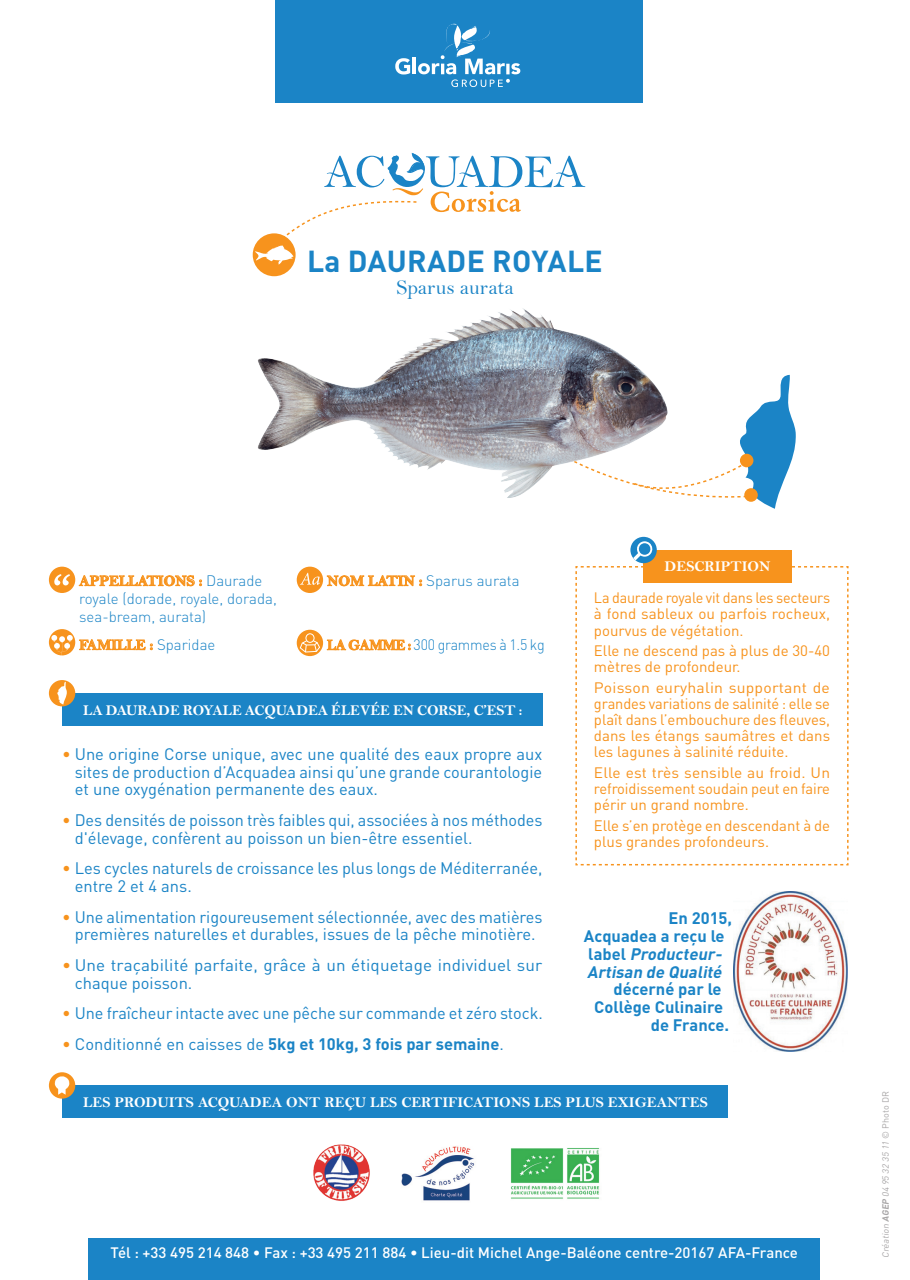
<style>
.page{position:relative;width:910px;height:1280px;background:#fff}
.page>*{position:absolute;margin:0;border:0;box-sizing:border-box;transform-origin:0 0}
.caractère{font:700 30px "DINOT";letter-spacing:.01em;color:#1b84c6}
.caractère-2{font:21px "Bell";color:#1b84c6}
.caractère-3{font:16.5px/17.9px "DINOT";color:#1b84c6}
.caractère-4{font:700 16.5px "DINOT";color:#1b84c6}
.caractère-5{font:italic 700 16.5px "DINOT";color:#1b84c6}
.caractère-6{font:15px/16.2px "DINOT";color:#f7931d}
.caractère-7{font:15px/16.2px "DINOT";color:#f7931d;text-align:justify;scale:1.05 1}
.caractere{font:15px "Bell MT Bold";color:#fff}
.caractere-2{font:300 15px/18px "DINOT";color:#1b84c6}
.t1{font:500 15px "DINOT";color:#fff}
.caractère-8{font:15px/16.2px "DINOT";color:#f7931d;text-align:justify;scale:.96 1}
.caractere-3{font:300 15px "DINOT";color:#1b84c6;scale:.95 1}
.caractere-4{font:15px "Bell MT Bold";color:#f7931d}
.t2{font:italic 9px "DINOT";color:#a8a6a7}
.s1{font-family:"Bell MT Bold";font-weight:400;color:#f7931d}
.s2{font-family:"DINOT";font-weight:300;color:#1b84c6}
.s3{font-weight:700;color:#f7931d}
.s4{color:#f7931d}
.s5{font-weight:400}
.s6{font-style:normal}
.s7{font-weight:700}
</style>
<div class="page">
<div style="left:89px;top:1238px;width:731px;height:42px;background:#1b84c6"></div>
<div style="left:275px;top:0;width:368px;height:102px;background:#1b84c6"></div>
<svg style="left:395px;top:58px;width:15px;height:17px"></svg>
<hr style="left:413px;top:58px;width:3px;height:16px;background:#fff">
<svg style="left:418px;top:23px;width:102px;height:64px"></svg>
<div style="left:49px;top:567px;width:26px;height:26px;background:#f7931d;border-radius:50%"></div>
<svg style="left:54px;top:574px;width:16px;height:11px"></svg>
<svg style="left:79px;top:575px;width:123px;height:12px"></svg>
<div style="left:49px;top:629px;width:26px;height:26px;background:#f7931d;border-radius:50%"></div>
<svg style="left:51px;top:635px;width:22px;height:21px"></svg>
<svg style="left:79px;top:639px;width:74px;height:11px"></svg>
<div style="left:297px;top:567px;width:26px;height:26px;background:#f7931d;border-radius:50%"></div>
<svg style="left:300px;top:573px;width:20px;height:12px"></svg>
<svg style="left:327px;top:575px;width:95px;height:11px"></svg>
<div style="left:297px;top:630px;width:26px;height:26px;background:#f7931d;border-radius:50%"></div>
<div style="left:306px;top:633px;width:8px;height:10px;border:1px solid #fff;border-radius:50%"></div>
<svg style="left:299px;top:640px;width:21px;height:13px"></svg>
<svg style="left:327px;top:639px;width:84px;height:11px"></svg>
<div style="left:62px;top:693px;width:481px;height:33px;background:#1b84c6"></div>
<div style="left:49px;top:680px;width:26px;height:26px;background:#f7931d;border-radius:50%"></div>
<svg style="left:57px;top:682px;width:10px;height:23px"></svg>
<svg style="left:575px;top:565px;width:274px;height:301px"></svg>
<div style="left:644px;top:550px;width:148px;height:32px;background:#f7931d"></div>
<svg style="left:630px;top:537px;width:27px;height:26px"></svg>
<svg style="left:633px;top:541px;width:20px;height:19px"></svg>
<div style="left:253px;top:233px;width:43px;height:43px;background:#f7931d;border-radius:50%"></div>
<svg style="left:255px;top:153px;width:330px;height:112px"></svg>
<img style="left:733px;top:891px;width:114px;height:160px">
<svg style="left:682px;top:375px;width:114px;height:134px"></svg>
<div style="left:740px;top:454px;width:13px;height:13px;background:#f7931d;border-radius:50%"></div>
<div style="left:744px;top:488px;width:14px;height:14px;background:#f7931d;border-radius:50%"></div>
<div style="left:62px;top:1085px;width:666px;height:33px;background:#1b84c6"></div>
<div style="left:49px;top:1072px;width:26px;height:27px;background:#f7931d;border-radius:50%"></div>
<svg style="left:55px;top:1076px;width:15px;height:19px"></svg>
<img style="left:401px;top:1146px;width:74px;height:55px">
<img style="left:313px;top:1144px;width:57px;height:57px">
<img style="left:511px;top:1148px;width:89px;height:51px">
<img style="left:258px;top:308px;width:424px;height:190px">
<p class="caractère" style="left:307px;top:240px;width:297px">La DAURADE ROYALE</p>
<p class="caractère-2" style="left:396px;top:275px;width:119px">Sparus aurata</p>
<p class="caractere-2" style="left:79px;top:570px;width:199px"><span class="s1">APPELLATIONS :</span> Daurade royale (dorade, royale, dorada, sea-bream, aurata)</p>
<p class="caractere-4" style="left:79px;top:636px;width:138px">FAMILLE : <span class="s2">Sparidae</span></p>
<p class="caractere-2" style="left:327px;top:570px;width:194px"><span class="s1">NOM LATIN :</span> Sparus aurata</p>
<p class="caractere-3" style="left:327px;top:634px;width:231px"><span class="s1">LA GAMME :</span> 300 grammes à 1.5 kg</p>
<p class="caractere" style="left:83px;top:701px;width:441px">LA DAURADE ROYALE ACQUADEA ÉLEVÉE EN CORSE, C’EST :</p>
<p class="caractère-3" style="left:75px;top:744px;width:469px;text-align:justify;text-indent:-12px"><span class="s3">•</span> Une origine Corse unique, avec une qualité des eaux propre aux sites de production d’Acquadea ainsi qu’une grande courantologie et une oxygénation permanente des eaux.</p>
<p class="caractère-3" style="left:75px;top:810px;width:469px;text-indent:-12px"><span class="s3">•</span> Des densités de poisson très faibles qui, associées à nos méthodes d'élevage, confèrent au poisson un bien-être essentiel.</p>
<p class="caractère-3" style="left:75px;top:859px;width:469px;text-indent:-12px"><span class="s3">•</span> Les cycles naturels de croissance les plus longs de Méditerranée, entre 2 et 4 ans.</p>
<p class="caractère-3" style="left:63px;top:907px;width:481px;text-align:center"><span class="s3">•</span> Une alimentation rigoureusement sélectionnée, avec des matières premières naturelles et durables, issues de la pêche minotière.</p>
<p class="caractère-3" style="left:75px;top:955px;width:469px;text-indent:-12px"><span class="s3">•</span> Une traçabilité parfaite, grâce à un étiquetage individuel sur chaque poisson.</p>
<p class="caractère-3" style="left:63px;top:1004px;width:482px"><span class="s3">•</span> Une fraîcheur intacte avec une pêche sur commande et zéro stock.</p>
<p class="caractère-4" style="left:63px;top:1033px;width:443px"><span class="s4">•</span> <span class="s5">Conditionné en caisses de</span> 5kg et 10kg, 3 fois par semaine<span class="s5">.</span></p>
<p class="caractere" style="left:665px;top:558px;width:107px">DESCRIPTION</p>
<p class="caractère-8" style="left:594px;top:589px;width:248px">La daurade royale vit dans les secteurs à fond sableux ou parfois rocheux, pourvus de végétation.</p>
<p class="caractère-6" style="left:594px;top:642px;width:238px">Elle ne descend pas à plus de 30-40 mètres de profondeur.</p>
<p class="caractère-7" style="left:594px;top:679px;width:226px">Poisson euryhalin supportant de grandes variations de salinité : elle se plaît dans l’embouchure des fleuves, dans les étangs saumâtres et dans les lagunes à salinité réduite.</p>
<p class="caractère-6" style="left:594px;top:764px;width:238px;text-align:justify">Elle est très sensible au froid. Un refroidissement soudain peut en faire périr un grand nombre.</p>
<p class="caractère-6" style="left:594px;top:817px;width:238px">Elle s’en protège en descendant à de plus grandes profondeurs.</p>
<p class="caractère-4" style="left:668px;top:907px;width:65px">En 2015,</p>
<p class="caractère-4" style="left:584px;top:925px;width:142px">Acquadea a reçu le</p>
<p class="caractère-5" style="left:588px;top:942px;width:139px"><span class="s6">l a b e l</span> Producteur-</p>
<p class="caractère-5" style="left:587px;top:960px;width:140px">Artisan de Qualité</p>
<p class="caractère-4" style="left:613px;top:978px;width:110px">décerné par le</p>
<p class="caractère-4" style="left:594px;top:996px;width:130px">Collège Culinaire</p>
<p class="caractère-4" style="left:651px;top:1014px;width:80px">de France.</p>
<p class="caractere" style="left:83px;top:1093px;width:626px">LES PRODUITS ACQUADEA ONT REÇU LES CERTIFICATIONS LES PLUS EXIGEANTES</p>
<p class="t1" style="left:111px;top:1242px;width:689px">Tél : +33 495 214 848 • Fax : +33 495 211 884 • Lieu-dit Michel Ange-Baléone centre-20167 AFA-France</p>
<p class="t2" style="left:879px;top:1258px;width:168px;rotate:-90deg">Création <span class="s7">AGEP</span> 04 95 32 35 11 <span class="s6">© P h o t o D R</span></p>
</div>
